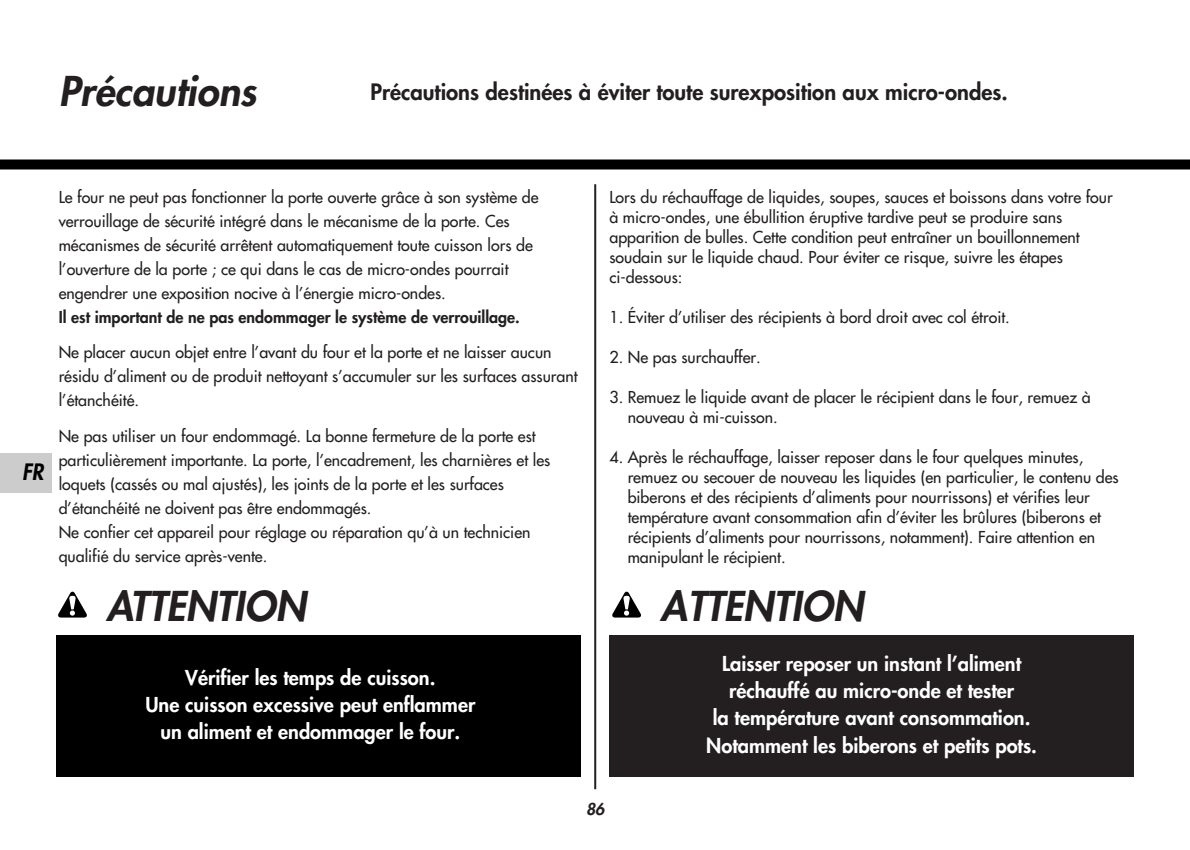
<style>
.page{position:relative;width:1190px;height:850px;background:#fff}
.page>*{position:absolute;margin:0;border:0;box-sizing:border-box;transform-origin:0 0}
.t1{font:italic 800 40px "Futura";color:#231f20}
.t2{font:800 22px "Futura";color:#231f20}
.t3{font:italic 800 22px "Futura";color:#000;scale:.95 1}
.t4{font:800 20px/27.2px "Futura";color:#fff;text-align:center}
.t5{font:16px/24px "Futura";color:#231f20}
.t6{font:italic 800 16px "Futura";color:#231f20}
.s1{font-weight:800}
</style>
<div class="page">
<div style="left:0;top:160px;width:1190px;height:10px;background:#000"></div>
<div style="left:0;top:454px;width:51px;height:39px;background:#ccc"></div>
<hr style="left:594px;top:184px;width:2px;height:605px;background:#231f20">
<div style="left:609px;top:635px;width:525px;height:142px;background:#231f20"></div>
<div style="left:57px;top:635px;width:524px;height:142px;background:#000"></div>
<svg style="left:58px;top:591px;width:29px;height:27px"></svg>
<svg style="left:612px;top:591px;width:29px;height:27px"></svg>
<p class="t1" style="left:59px;top:72px;width:199px">Précautions</p>
<p class="t2" style="left:370px;top:81px;width:639px">Précautions destinées à éviter toute surexposition aux micro-ondes.</p>
<p class="t3" style="left:22px;top:461px;width:24px">FR</p>
<p class="t5" style="left:59px;top:186px;width:481px">Le four ne peut pas fonctionner la porte ouverte grâce à son système de verrouillage de sécurité intégré dans le mécanisme de la porte. Ces mécanismes de sécurité arrêtent automatiquement toute cuisson lors de l’ouverture de la porte ; ce qui dans le cas de micro-ondes pourrait engendrer une exposition nocive à l’énergie micro-ondes.<br><span class="s1">Il est important de ne pas endommager le système de verrouillage.</span></p>
<p class="t5" style="left:59px;top:342px;width:521px">Ne placer aucun objet entre l’avant du four et la porte et ne laisser aucun résidu d’aliment ou de produit nettoyant s’accumuler sur les surfaces assurant l’étanchéité.</p>
<p class="t5" style="left:59px;top:425px;width:493px">Ne pas utiliser un four endommagé. La bonne fermeture de la porte est particulièrement importante. La porte, l’encadrement, les charnières et les loquets (cassés ou mal ajustés), les joints de la porte et les surfaces d’étanchéité ne doivent pas être endommagés.<br>Ne confier cet appareil pour réglage ou réparation qu’à un technicien qualifié du service après-vente.</p>
<p class="t1" style="left:106px;top:587px;width:201px">ATTENTION</p>
<p class="t4" style="left:145px;top:665px;width:331px">Vérifier les temps de cuisson.<br>Une cuisson excessive peut enflammer un aliment et endommager le four.</p>
<p class="t5" style="left:609px;top:188px;width:505px;line-height:20px">Lors du réchauffage de liquides, soupes, sauces et boissons dans votre four à micro-ondes, une ébullition éruptive tardive peut se produire sans apparition de bulles. Cette condition peut entraîner un bouillonnement soudain sur le liquide chaud. Pour éviter ce risque, suivre les étapes ci-dessous:</p>
<p class="t5" style="left:609px;top:306px;width:402px">1. Éviter d’utiliser des récipients à bord droit avec col étroit.</p>
<p class="t5" style="left:609px;top:346px;width:153px">2. Ne pas surchauffer.</p>
<p class="t5" style="left:628px;top:388px;width:465px;line-height:20px;text-indent:-18px">3. Remuez le liquide avant de placer le récipient dans le four, remuez à nouveau à mi-cuisson.</p>
<p class="t5" style="left:628px;top:448px;width:493px;line-height:20px;text-indent:-18px">4. Après le réchauffage, laisser reposer dans le four quelques minutes, remuez ou secouer de nouveau les liquides (en particulier, le contenu des biberons et des récipients d’aliments pour nourrissons) et vérifies leur température avant consommation afin d’éviter les brûlures (biberons et récipients d’aliments pour nourrissons, notamment). Faire attention en manipulant le récipient.</p>
<p class="t1" style="left:660px;top:587px;width:204px">ATTENTION</p>
<p class="t4" style="left:706px;top:651px;width:332px">Laisser reposer un instant l’aliment réchauffé au micro-onde et tester<br>la température avant consommation.<br>Notamment les biberons et petits pots.</p>
<p class="t6" style="left:586px;top:802px;width:20px">86</p>
</div>
